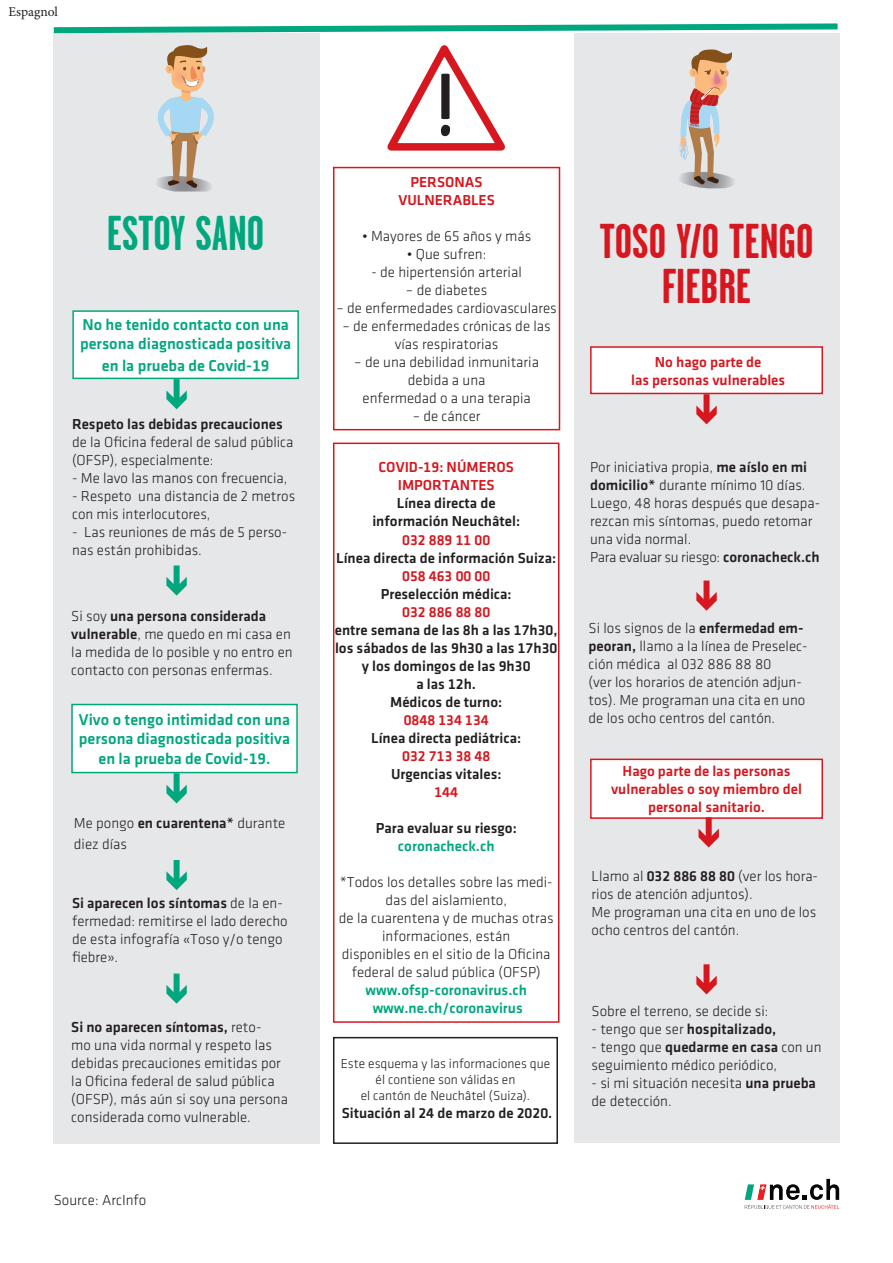
<style>
.page{position:relative;width:893px;height:1263px;background:#fff}
.page>*{position:absolute;margin:0;border:0;box-sizing:border-box;transform-origin:0 0}
.t1{font:700 88.8px "Garage Gothic";color:#231f20;scale:.87 1}
.t2{font:700 48.9px/45px "Garage Gothic";color:#d7171f;text-align:center}
.t3{font:700 48.9px "Garage Gothic";letter-spacing:-.005em;color:#00a77e}
.t4{font:16.35px/19.5px "Klavika Medium TF";color:#00a77e}
.t5{font:300 15px/18px "Klavika";color:#231f20}
.t6{font:15px/18px "Klavika Medium TF";color:#231f20;text-align:center}
.t7{font:15px/18px "Klavika Medium TF";color:#d7171f;text-align:center}
.t8{font:15px/18px "Klavika Medium TF";color:#00a77e;text-align:center}
.t9{font:300 13.5px/16.2px "Klavika";color:#231f20;text-align:center}
.t10{font:13.5px "Minion Pro";letter-spacing:-.005em;color:#231f20}
.s1{font-family:"Klavika";font-weight:300}
.s2{font-family:"Klavika Medium TF";font-weight:400}
</style>
<div class="page">
<div style="left:574px;top:33px;width:265px;height:1109px;background:#e6e7e9"></div>
<div style="left:54px;top:33px;width:266px;height:1111px;background:#e6e7e9"></div>
<div style="left:333px;top:167px;width:227px;height:263px;border:2px solid #d7171f"></div>
<div style="left:73px;top:311px;width:225px;height:67px;background:#fff"></div>
<div style="left:72px;top:310px;width:227px;height:69px;border:2px solid #00a77e"></div>
<div style="left:72px;top:704px;width:225px;height:68px;background:#fff"></div>
<div style="left:71px;top:704px;width:227px;height:69px;border:2px solid #00a77e"></div>
<div style="left:174px;top:565px;width:6px;height:24px;background:#00a77e"></div>
<svg style="left:166px;top:577px;width:21px;height:19px"></svg>
<div style="left:174px;top:773px;width:6px;height:23px;background:#00a77e"></div>
<svg style="left:166px;top:785px;width:21px;height:18px"></svg>
<div style="left:174px;top:860px;width:6px;height:23px;background:#00a77e"></div>
<svg style="left:166px;top:871px;width:21px;height:19px"></svg>
<div style="left:174px;top:973px;width:6px;height:24px;background:#00a77e"></div>
<svg style="left:166px;top:985px;width:21px;height:19px"></svg>
<div style="left:174px;top:379px;width:6px;height:23px;background:#00a77e"></div>
<svg style="left:166px;top:390px;width:21px;height:19px"></svg>
<div style="left:333px;top:443px;width:226px;height:580px;border:2px solid #d7171f"></div>
<div style="left:333px;top:1037px;width:225px;height:107px;border:2px solid #231f20"></div>
<div style="left:591px;top:347px;width:231px;height:46px;background:#fff"></div>
<div style="left:590px;top:346px;width:233px;height:48px;border:2px solid #d7171f"></div>
<div style="left:591px;top:759px;width:231px;height:59px;background:#fff"></div>
<div style="left:590px;top:759px;width:233px;height:60px;border:2px solid #d7171f"></div>
<div style="left:703px;top:580px;width:6px;height:24px;background:#d7171f"></div>
<svg style="left:696px;top:592px;width:21px;height:19px"></svg>
<div style="left:706px;top:817px;width:6px;height:24px;background:#d7171f"></div>
<svg style="left:698px;top:829px;width:21px;height:18px"></svg>
<div style="left:703px;top:964px;width:6px;height:23px;background:#d7171f"></div>
<svg style="left:696px;top:976px;width:21px;height:18px"></svg>
<div style="left:703px;top:394px;width:6px;height:23px;background:#d7171f"></div>
<svg style="left:696px;top:405px;width:21px;height:19px"></svg>
<svg style="left:53px;top:23px;width:787px;height:169px"></svg>
<svg style="left:745px;top:1179px;width:94px;height:30px"></svg>
<p class="t10" style="left:9px;top:3px;width:51px">Espagnol</p>
<h2 class="t3" style="left:107px;top:207px;width:159px">ESTOY SANO</h2>
<p class="t4" style="left:80px;top:315px;width:213px">No he tenido contacto con una persona diagnosticada positiva</p>
<p class="t4" style="left:102px;top:356px;width:169px">en la prueba de Covid-19</p>
<p class="t6" style="left:72px;top:415px;width:212px">Respeto las debidas precauciones</p>
<p class="t5" style="left:72px;top:433px;width:223px">de la Oficina federal de salud pública (OFSP), especialmente:</p>
<p class="t5" style="left:72px;top:469px;width:217px">- Me lavo las manos con frecuencia,</p>
<p class="t5" style="left:72px;top:487px;width:225px">- Respeto una distancia de 2 metros con mis interlocutores,</p>
<p class="t5" style="left:72px;top:523px;width:217px">- Las reuniones de más de 5 perso&shy;nas están prohibidas.</p>
<p class="t6" style="left:71px;top:607px;width:196px"><span class="s1">Si soy</span> una persona considerada</p>
<p class="t5" style="left:71px;top:625px;width:223px;text-align:justify"><span class="s2">vulnerable</span>, me quedo en mi casa en la medida de lo posible y no entro en contacto con personas enfermas.</p>
<p class="t4" style="left:79px;top:710px;width:213px;text-align:center">Vivo o tengo intimidad con una persona diagnosticada positiva en la prueba de Covid-19.</p>
<p class="t5" style="left:74px;top:812px;width:213px;line-height:21.6px">Me pongo <span class="s2">en cuarentena*</span> durante diez días</p>
<p class="t6" style="left:72px;top:894px;width:212px">Si aparecen los síntomas <span class="s1">de la en-</span></p>
<p class="t5" style="left:72px;top:912px;width:217px">fermedad: remitirse el lado derecho de esta infografía «Toso y/o tengo fiebre».</p>
<p class="t6" style="left:71px;top:1018px;width:192px">Si no aparecen síntomas, <span class="s1">reto-</span></p>
<p class="t5" style="left:71px;top:1036px;width:218px">mo una vida normal y respeto las debidas precauciones emitidas por la Oficina federal de salud pública (OFSP), más aún si soy una persona considerada como vulnerable.</p>
<p class="t5" style="left:54px;top:1191px;width:94px">Source: ArcInfo</p>
<h1 class="t1" style="left:439px;top:58px;width:17px">!</h1>
<p class="t7" style="left:398px;top:173px;width:98px">PERSONAS<br>VULNERABLES</p>
<p class="t5" style="left:362px;top:227px;width:171px">• Mayores de 65 años y más</p>
<p class="t5" style="left:407px;top:245px;width:81px">• Que sufren:</p>
<p class="t5" style="left:371px;top:263px;width:152px">- de hipertensión arterial</p>
<p class="t5" style="left:406px;top:281px;width:83px">– de diabetes</p>
<p class="t5" style="left:336px;top:299px;width:222px">– de enfermedades cardiovasculares</p>
<p class="t5" style="left:343px;top:317px;width:210px;text-align:center">– de enfermedades crónicas de las vías respiratorias</p>
<p class="t5" style="left:354px;top:353px;width:186px;text-align:center">– de una debilidad inmunitaria debida a una<br>enfermedad o a una terapia</p>
<p class="t5" style="left:413px;top:407px;width:69px">– de cáncer</p>
<p class="t7" style="left:378px;top:459px;width:137px">COVID-19: NÚMEROS<br>IMPORTANTES</p>
<p class="t6" style="left:372px;top:495px;width:149px">Línea directa de información Neuchâtel:</p>
<p class="t7" style="left:402px;top:531px;width:90px">032 889 11 00</p>
<p class="t6" style="left:336px;top:549px;width:222px">Línea directa de información Suiza:</p>
<p class="t7" style="left:402px;top:567px;width:90px">058 463 00 00</p>
<p class="t6" style="left:381px;top:585px;width:132px">Preselección médica:</p>
<p class="t7" style="left:402px;top:603px;width:90px">032 886 88 80</p>
<p class="t6" style="left:335px;top:621px;width:224px">entre semana de las 8h a las 17h30, los sábados de las 9h30 a las 17h30 y los domingos de las 9h30<br>a las 12h.<br>Médicos de turno:</p>
<p class="t7" style="left:404px;top:711px;width:87px">0848 134 134</p>
<p class="t6" style="left:371px;top:729px;width:152px">Línea directa pediátrica:</p>
<p class="t7" style="left:402px;top:747px;width:90px">032 713 38 48</p>
<p class="t6" style="left:391px;top:765px;width:112px">Urgencias vitales:</p>
<p class="t7" style="left:434px;top:783px;width:25px">144</p>
<p class="t6" style="left:376px;top:819px;width:143px">Para evaluar su riesgo:</p>
<p class="t8" style="left:398px;top:837px;width:98px">coronacheck.ch</p>
<p class="t5" style="left:339px;top:873px;width:216px;text-align:center">*Todos los detalles sobre las medi&shy;das del aislamiento,<br>de la cuarentena y de muchas otras informaciones, están<br>disponibles en el sitio de la Oficina federal de salud pública (OFSP)</p>
<p class="t8" style="left:366px;top:981px;width:163px">www.ofsp-coronavirus.ch www.ne.ch/coronavirus</p>
<p class="t9" style="left:341px;top:1055px;width:211px">Este esquema y las informaciones que él contiene son válidas en<br>el cantón de Neuchâtel (Suiza).</p>
<p class="t6" style="left:342px;top:1104px;width:212px">Situación al 24 de marzo de 2020.</p>
<h2 class="t2" style="left:600px;top:219px;width:215px">TOSO Y/O TENGO<br>FIEBRE</h2>
<p class="t7" style="left:631px;top:353px;width:156px">No hago parte de<br>las personas vulnerables</p>
<p class="t5" style="left:590px;top:459px;width:232px">Por iniciativa propia, <span class="s2">me aíslo en mi domicilio*</span> durante mínimo 10 días.<br>Luego, 48 horas después que desapa&shy;rezcan mis síntomas, puedo retomar una vida normal.<br>Para evaluar su riesgo: <span class="s2">coronacheck.ch</span></p>
<p class="t5" style="left:589px;top:619px;width:221px">Si los signos de la <span class="s2">enfermedad em&shy;peoran,</span> llamo a la línea de Preselec&shy;ción médica al 032 886 88 80<br>(ver los horarios de atención adjun&shy;tos). Me programan una cita en uno de los ocho centros del cantón.</p>
<p class="t7" style="left:611px;top:762px;width:192px">Hago parte de las personas vulnerables o soy miembro del personal sanitario.</p>
<p class="t5" style="left:592px;top:867px;width:228px">Llamo al <span class="s2">032 886 88 80</span> (ver los hora&shy;rios de atención adjuntos).<br>Me programan una cita en uno de los ocho centros del cantón.</p>
<p class="t5" style="left:592px;top:1002px;width:178px">Sobre el terreno, se decide si:</p>
<p class="t6" style="left:592px;top:1020px;width:186px"><span class="s1">- tengo que ser</span> hospitalizado,</p>
<p class="t5" style="left:592px;top:1038px;width:231px">- tengo que <span class="s2">quedarme en casa</span> con un seguimiento médico periódico,</p>
<p class="t5" style="left:592px;top:1074px;width:226px">- si mi situación necesita <span class="s2">una prueba </span>de detección.</p>
</div>
